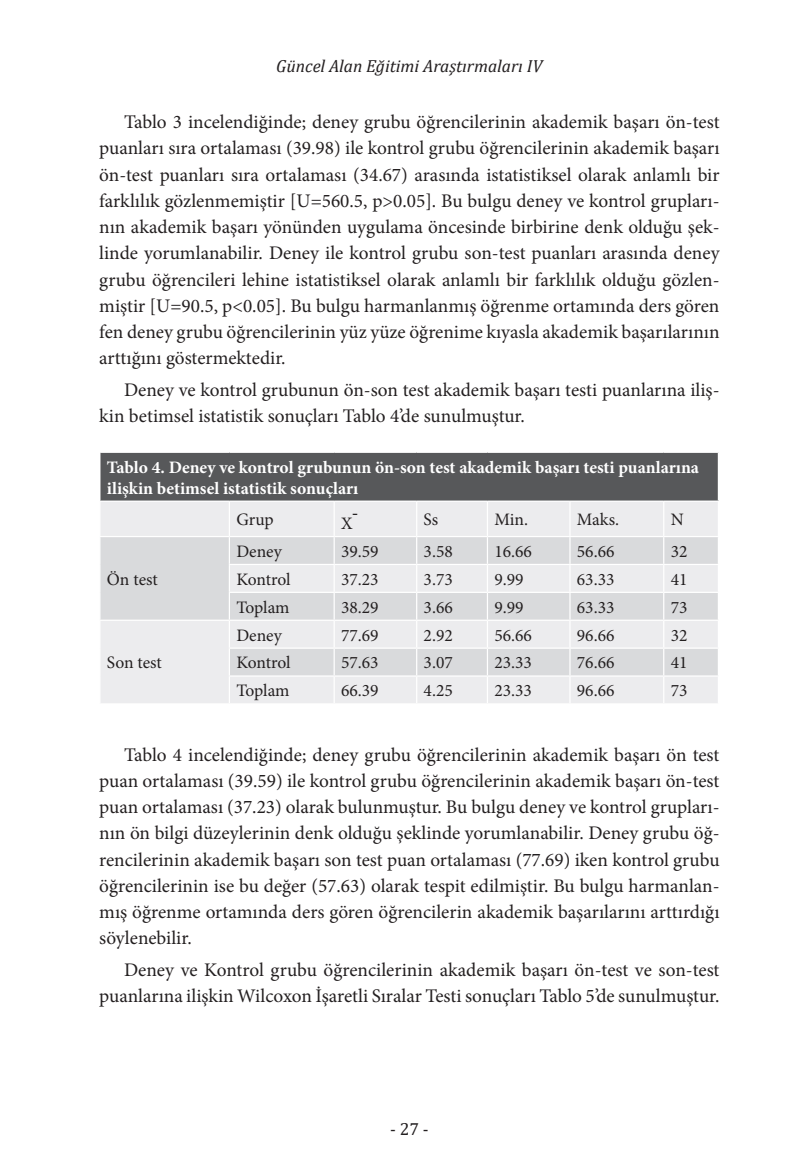
<style>
.page{position:relative;width:794px;height:1166px;background:#fff}
.page>*{position:absolute;margin:0;border:0;box-sizing:border-box;transform-origin:0 0}
.duzyazi{font:19.25px/26.2px "Minion Pro";color:#231f20;text-align:justify}
.tabloyazi{font:17.5px "Minion Pro";color:#231f20}
.tabloyazibold{font:700 17.5px/21px "Minion Pro";color:#fff}
.t1{font:italic 17.5px "Cambria";color:#231f20}
.t2{font:17.5px "Cambria";color:#231f20}
.s1{font-family:"Antonio"}
</style>
<div class="page">
<div style="left:100px;top:452px;width:618px;height:49px;background:#57585a"></div>
<div style="left:100px;top:502px;width:618px;height:201px;background:#ececee"></div>
<svg style="left:100px;top:537px;width:618px;height:139px;background:#e0e1e3"></svg>
<hr style="left:229px;top:502px;width:1px;height:34px;background:#fff">
<hr style="left:333px;top:502px;width:2px;height:34px;background:#fff">
<hr style="left:416px;top:502px;width:1px;height:34px;background:#fff">
<hr style="left:487px;top:502px;width:1px;height:34px;background:#fff">
<hr style="left:569px;top:502px;width:1px;height:34px;background:#fff">
<hr style="left:663px;top:502px;width:1px;height:34px;background:#fff">
<hr style="left:99px;top:536px;width:130px;height:1px;background:#fff">
<hr style="left:229px;top:536px;width:105px;height:1px;background:#fff">
<hr style="left:334px;top:536px;width:83px;height:1px;background:#fff">
<hr style="left:333px;top:537px;width:2px;height:27px;background:#fff">
<hr style="left:417px;top:536px;width:70px;height:1px;background:#fff">
<hr style="left:487px;top:536px;width:83px;height:1px;background:#fff">
<hr style="left:570px;top:536px;width:94px;height:1px;background:#fff">
<hr style="left:664px;top:536px;width:55px;height:1px;background:#fff">
<hr style="left:229px;top:564px;width:105px;height:1px;background:#fff">
<hr style="left:334px;top:564px;width:83px;height:1px;background:#fff">
<hr style="left:333px;top:565px;width:2px;height:27px;background:#fff">
<hr style="left:417px;top:564px;width:70px;height:1px;background:#fff">
<hr style="left:487px;top:564px;width:83px;height:1px;background:#fff">
<hr style="left:570px;top:564px;width:94px;height:1px;background:#fff">
<hr style="left:664px;top:564px;width:55px;height:1px;background:#fff">
<hr style="left:229px;top:592px;width:105px;height:1px;background:#fff">
<hr style="left:334px;top:592px;width:83px;height:1px;background:#fff">
<hr style="left:333px;top:593px;width:2px;height:27px;background:#fff">
<hr style="left:417px;top:592px;width:70px;height:1px;background:#fff">
<hr style="left:487px;top:592px;width:83px;height:1px;background:#fff">
<hr style="left:570px;top:592px;width:94px;height:1px;background:#fff">
<hr style="left:664px;top:592px;width:55px;height:1px;background:#fff">
<hr style="left:99px;top:619px;width:130px;height:2px;background:#fff">
<hr style="left:229px;top:619px;width:105px;height:2px;background:#fff">
<hr style="left:334px;top:619px;width:83px;height:2px;background:#fff">
<hr style="left:333px;top:621px;width:2px;height:26px;background:#fff">
<hr style="left:417px;top:619px;width:70px;height:2px;background:#fff">
<hr style="left:487px;top:619px;width:83px;height:2px;background:#fff">
<hr style="left:570px;top:619px;width:94px;height:2px;background:#fff">
<hr style="left:664px;top:619px;width:55px;height:2px;background:#fff">
<hr style="left:229px;top:647px;width:105px;height:2px;background:#fff">
<hr style="left:334px;top:647px;width:83px;height:2px;background:#fff">
<hr style="left:333px;top:649px;width:2px;height:26px;background:#fff">
<hr style="left:417px;top:647px;width:70px;height:2px;background:#fff">
<hr style="left:487px;top:647px;width:83px;height:2px;background:#fff">
<hr style="left:570px;top:647px;width:94px;height:2px;background:#fff">
<hr style="left:664px;top:647px;width:55px;height:2px;background:#fff">
<hr style="left:229px;top:675px;width:105px;height:2px;background:#fff">
<svg style="left:229px;top:537px;width:1px;height:166px"></svg>
<hr style="left:334px;top:675px;width:83px;height:2px;background:#fff">
<hr style="left:333px;top:677px;width:2px;height:26px;background:#fff">
<hr style="left:417px;top:675px;width:70px;height:2px;background:#fff">
<svg style="left:416px;top:537px;width:1px;height:166px"></svg>
<hr style="left:487px;top:675px;width:83px;height:2px;background:#fff">
<svg style="left:487px;top:537px;width:1px;height:166px"></svg>
<hr style="left:570px;top:675px;width:94px;height:2px;background:#fff">
<svg style="left:569px;top:537px;width:1px;height:166px"></svg>
<hr style="left:664px;top:675px;width:55px;height:2px;background:#fff">
<svg style="left:663px;top:537px;width:1px;height:166px"></svg>
<hr style="left:99px;top:452px;width:130px;height:1px;background:#fff">
<hr style="left:229px;top:452px;width:105px;height:1px;background:#fff">
<hr style="left:334px;top:452px;width:83px;height:1px;background:#fff">
<hr style="left:417px;top:452px;width:70px;height:1px;background:#fff">
<hr style="left:487px;top:452px;width:83px;height:1px;background:#fff">
<hr style="left:570px;top:452px;width:94px;height:1px;background:#fff">
<hr style="left:664px;top:452px;width:55px;height:1px;background:#fff">
<hr style="left:99px;top:500px;width:130px;height:2px;background:#fff">
<hr style="left:229px;top:500px;width:105px;height:2px;background:#fff">
<hr style="left:334px;top:500px;width:83px;height:2px;background:#fff">
<hr style="left:417px;top:500px;width:70px;height:2px;background:#fff">
<hr style="left:487px;top:500px;width:83px;height:2px;background:#fff">
<hr style="left:570px;top:500px;width:94px;height:2px;background:#fff">
<hr style="left:664px;top:500px;width:55px;height:2px;background:#fff">
<p class="t1" style="left:276px;top:54px;width:268px">Güncel Alan Eğitimi Araştırmaları IV</p>
<p class="duzyazi" style="left:99px;top:109px;width:622px;text-indent:25px">Tablo 3 incelendiğinde; deney grubu öğrencilerinin akademik başarı ön-test puanları sıra ortalaması (39.98) ile kontrol grubu öğrencilerinin akademik başarı ön-test puanları sıra ortalaması (34.67) arasında istatistiksel olarak anlamlı bir farklılık gözlenmemiştir [U=560.5, p&gt;0.05]. Bu bulgu deney ve kontrol grupları&shy;nın akademik başarı yönünden uygulama öncesinde birbirine denk olduğu şek&shy;linde yorumlanabilir. Deney ile kontrol grubu son-test puanları arasında deney grubu öğrencileri lehine istatistiksel olarak anlamlı bir farklılık olduğu gözlen&shy;miştir [U=90.5, p&lt;0.05]. Bu bulgu harmanlanmış öğrenme ortamında ders gören fen deney grubu öğrencilerinin yüz yüze öğrenime kıyasla akademik başarılarının arttığını göstermektedir.</p>
<p class="duzyazi" style="left:99px;top:376px;width:622px;text-indent:25px">Deney ve kontrol grubunun ön-son test akademik başarı testi puanlarına iliş&shy;kin betimsel istatistik sonuçları Tablo 4’de sunulmuştur.</p>
<p class="tabloyazibold" style="left:107px;top:456px;width:594px">Tablo 4. Deney ve kontrol grubunun ön-son test akademik başarı testi puanlarına ilişkin betimsel istatistik sonuçları</p>
<p class="tabloyazi" style="left:236px;top:508px;width:39px">Grup</p>
<p class="tabloyazi" style="left:341px;top:512px;width:18px">X<span class="s1">̄</span></p>
<p class="tabloyazi" style="left:423px;top:508px;width:16px">Ss</p>
<p class="tabloyazi" style="left:494px;top:508px;width:35px">Min.</p>
<p class="tabloyazi" style="left:577px;top:508px;width:44px">Maks.</p>
<p class="tabloyazi" style="left:670px;top:508px;width:15px">N</p>
<p class="tabloyazi" style="left:107px;top:567px;width:52px">Ön test</p>
<p class="tabloyazi" style="left:107px;top:651px;width:57px">Son test</p>
<p class="tabloyazi" style="left:236px;top:539px;width:47px">Deney</p>
<p class="tabloyazi" style="left:341px;top:539px;width:39px">39.59</p>
<p class="tabloyazi" style="left:423px;top:539px;width:31px">3.58</p>
<p class="tabloyazi" style="left:494px;top:539px;width:39px">16.66</p>
<p class="tabloyazi" style="left:577px;top:539px;width:39px">56.66</p>
<p class="tabloyazi" style="left:670px;top:539px;width:18px">32</p>
<p class="tabloyazi" style="left:236px;top:567px;width:56px">Kontrol</p>
<p class="tabloyazi" style="left:341px;top:567px;width:39px">37.23</p>
<p class="tabloyazi" style="left:423px;top:567px;width:31px">3.73</p>
<p class="tabloyazi" style="left:494px;top:567px;width:31px">9.99</p>
<p class="tabloyazi" style="left:577px;top:567px;width:39px">63.33</p>
<p class="tabloyazi" style="left:670px;top:567px;width:18px">41</p>
<p class="tabloyazi" style="left:236px;top:595px;width:55px">Toplam</p>
<p class="tabloyazi" style="left:341px;top:595px;width:39px">38.29</p>
<p class="tabloyazi" style="left:423px;top:595px;width:31px">3.66</p>
<p class="tabloyazi" style="left:494px;top:595px;width:31px">9.99</p>
<p class="tabloyazi" style="left:577px;top:595px;width:39px">63.33</p>
<p class="tabloyazi" style="left:670px;top:595px;width:18px">73</p>
<p class="tabloyazi" style="left:236px;top:623px;width:47px">Deney</p>
<p class="tabloyazi" style="left:341px;top:623px;width:39px">77.69</p>
<p class="tabloyazi" style="left:423px;top:623px;width:31px">2.92</p>
<p class="tabloyazi" style="left:494px;top:623px;width:39px">56.66</p>
<p class="tabloyazi" style="left:577px;top:623px;width:39px">96.66</p>
<p class="tabloyazi" style="left:670px;top:623px;width:18px">32</p>
<p class="tabloyazi" style="left:236px;top:651px;width:56px">Kontrol</p>
<p class="tabloyazi" style="left:341px;top:651px;width:39px">57.63</p>
<p class="tabloyazi" style="left:423px;top:651px;width:31px">3.07</p>
<p class="tabloyazi" style="left:494px;top:651px;width:39px">23.33</p>
<p class="tabloyazi" style="left:577px;top:651px;width:39px">76.66</p>
<p class="tabloyazi" style="left:670px;top:651px;width:18px">41</p>
<p class="tabloyazi" style="left:236px;top:679px;width:55px">Toplam</p>
<p class="tabloyazi" style="left:341px;top:679px;width:39px">66.39</p>
<p class="tabloyazi" style="left:423px;top:679px;width:31px">4.25</p>
<p class="tabloyazi" style="left:494px;top:679px;width:39px">23.33</p>
<p class="tabloyazi" style="left:577px;top:679px;width:39px">96.66</p>
<p class="tabloyazi" style="left:670px;top:679px;width:18px">73</p>
<p class="duzyazi" style="left:99px;top:741px;width:622px;text-indent:25px">Tablo 4 incelendiğinde; deney grubu öğrencilerinin akademik başarı ön test puan ortalaması (39.59) ile kontrol grubu öğrencilerinin akademik başarı ön-test puan ortalaması (37.23) olarak bulunmuştur. Bu bulgu deney ve kontrol grupları&shy;nın ön bilgi düzeylerinin denk olduğu şeklinde yorumlanabilir. Deney grubu öğ&shy;rencilerinin akademik başarı son test puan ortalaması (77.69) iken kontrol grubu öğrencilerinin ise bu değer (57.63) olarak tespit edilmiştir. Bu bulgu harmanlan&shy;mış öğrenme ortamında ders gören öğrencilerin akademik başarılarını arttırdığı söylenebilir.</p>
<p class="duzyazi" style="left:99px;top:956px;width:622px;text-align:right">Deney ve Kontrol grubu öğrencilerinin akademik başarı ön-test ve son-test puanlarına ilişkin Wilcoxon İşaretli Sıralar Testi sonuçları Tablo 5’de sunulmuştur.</p>
<p class="t2" style="left:390px;top:1118px;width:40px">- 27 -</p>
</div>
